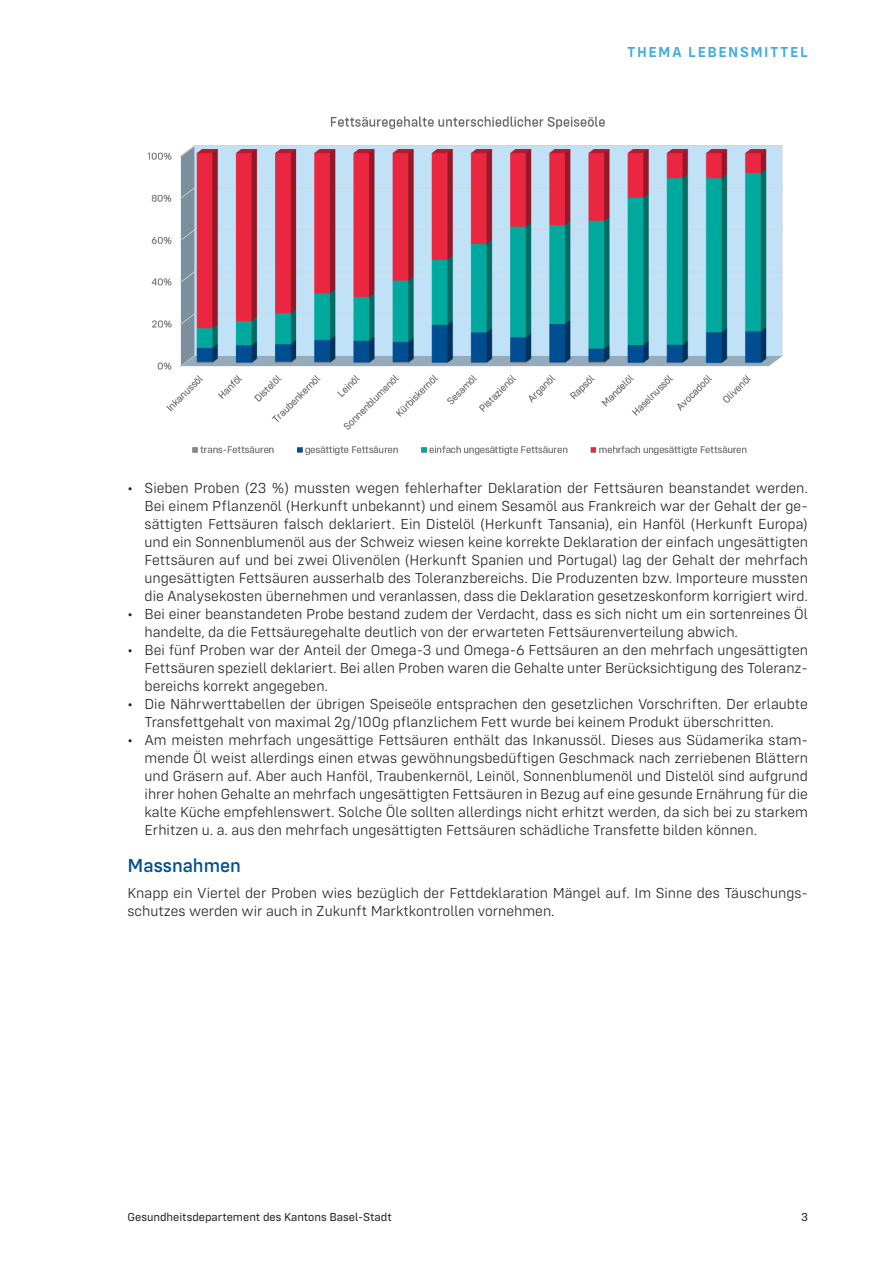
<style>
.page{position:relative;width:893px;height:1263px;background:#fff}
.page>*{position:absolute;margin:0;border:0;box-sizing:border-box;transform-origin:0 0}
.Zwischentitel{font:500 19.5px "Config Rounded";color:#004f92}
.Lauftext{font:300 15px/18px "Config Rounded";color:#231f20;text-align:justify}
.t1{font:600 15px "Config Rounded";letter-spacing:.1em;color:#40ace1}
.t2{font:12px "Config Rounded";color:#231f20}
</style>
<div class="page">
<img style="left:147px;top:116px;width:636px;height:339px">
<p class="t1" style="left:627px;top:43px;width:182px">THEMA LEBENSMITTEL</p>
<p class="Lauftext" style="left:145px;top:479px;width:665px;text-indent:-17px">• Sieben Proben (23 %) mussten wegen fehlerhafter Deklaration der Fettsäuren beanstandet werden.<br>Bei einem Pflanzenöl (Herkunft unbekannt) und einem Sesamöl aus Frankreich war der Gehalt der ge&shy;sättigten Fettsäuren falsch deklariert. Ein Distelöl (Herkunft Tansania), ein Hanföl (Herkunft Europa) und ein Sonnenblumenöl aus der Schweiz wiesen keine korrekte Deklaration der einfach ungesättigten Fettsäuren auf und bei zwei Olivenölen (Herkunft Spanien und Portugal) lag der Gehalt der mehrfach ungesättigten Fettsäuren ausserhalb des Toleranzbereichs. Die Produzenten bzw. Importeure mussten die Analysekosten übernehmen und veranlassen, dass die Deklaration gesetzeskonform korrigiert wird.</p>
<p class="Lauftext" style="left:145px;top:605px;width:665px;text-indent:-17px">• Bei einer beanstandeten Probe bestand zudem der Verdacht, dass es sich nicht um ein sortenreines Öl handelte, da die Fettsäuregehalte deutlich von der erwarteten Fettsäurenverteilung abwich.</p>
<p class="Lauftext" style="left:145px;top:641px;width:665px;text-indent:-17px">• Bei fünf Proben war der Anteil der Omega-3 und Omega-6 Fettsäuren an den mehrfach ungesättigten Fettsäuren speziell deklariert. Bei allen Proben waren die Gehalte unter Berücksichtigung des Toleranz&shy;bereichs korrekt angegeben.</p>
<p class="Lauftext" style="left:145px;top:695px;width:665px;text-indent:-17px">• Die Nährwerttabellen der übrigen Speiseöle entsprachen den gesetzlichen Vorschriften. Der erlaubte<br>Transfettgehalt von maximal 2g/100g pflanzlichem Fett wurde bei keinem Produkt überschritten.</p>
<p class="Lauftext" style="left:145px;top:731px;width:665px;text-indent:-17px">• Am meisten mehrfach ungesättige Fettsäuren enthält das Inkanussöl. Dieses aus Südamerika stam&shy;mende Öl weist allerdings einen etwas gewöhnungsbedüftigen Geschmack nach zerriebenen Blättern und Gräsern auf. Aber auch Hanföl, Traubenkernöl, Leinöl, Sonnenblumenöl und Distelöl sind aufgrund ihrer hohen Gehalte an mehrfach ungesättigten Fettsäuren in Bezug auf eine gesunde Ernährung für die kalte Küche empfehlenswert. Solche Öle sollten allerdings nicht erhitzt werden, da sich bei zu starkem Erhitzen u. a. aus den mehrfach ungesättigten Fettsäuren schädliche Transfette bilden können.</p>
<p class="Zwischentitel" style="left:128px;top:854px;width:115px">Massnahmen</p>
<p class="Lauftext" style="left:128px;top:884px;width:682px">Knapp ein Viertel der Proben wies bezüglich der Fettdeklaration Mängel auf. Im Sinne des Täuschungs&shy;schutzes werden wir auch in Zukunft Marktkontrollen vornehmen.</p>
<p class="t2" style="left:128px;top:1210px;width:266px">Gesundheitsdepartement des Kantons Basel-Stadt</p>
<p class="t2" style="left:801px;top:1210px;width:8px">3</p>
</div>
